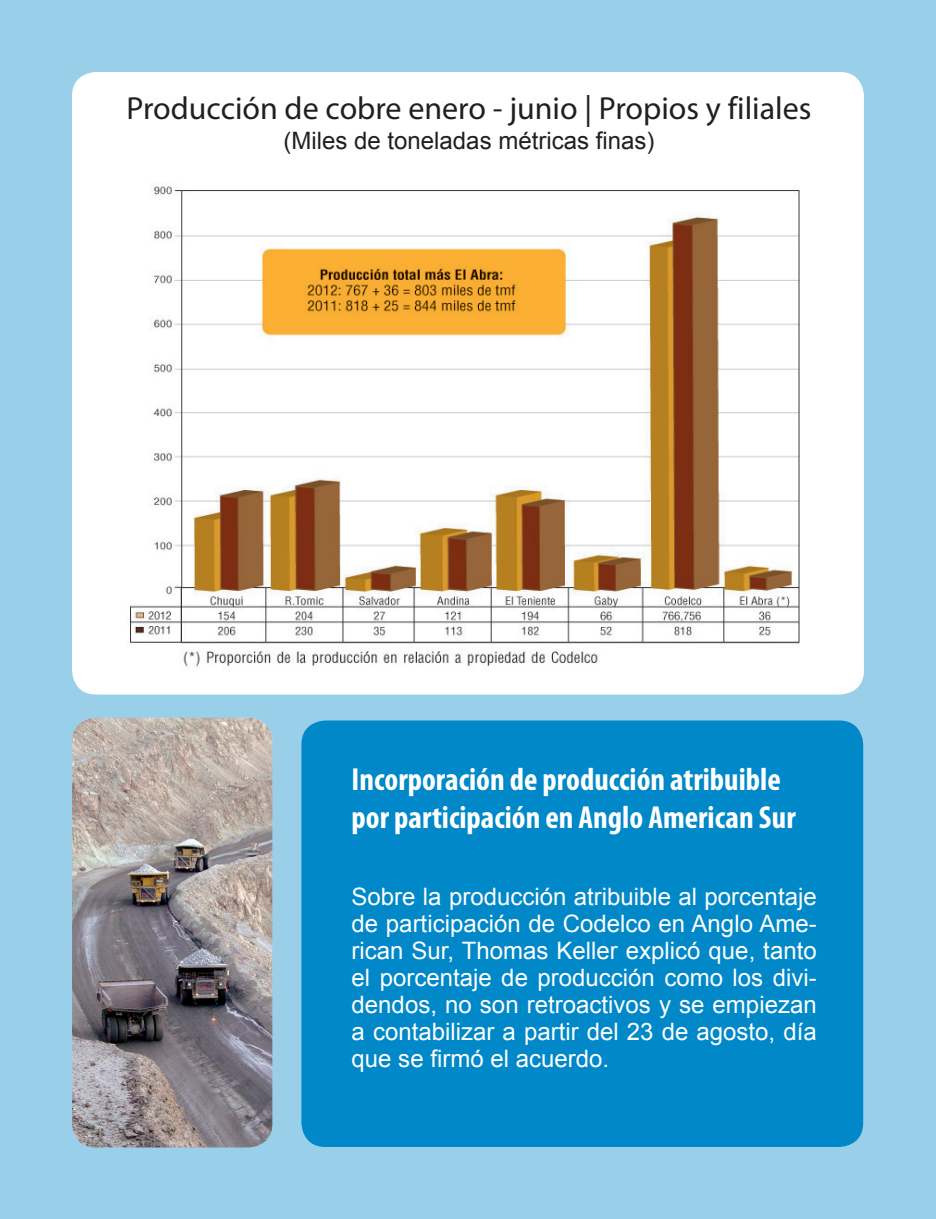
<style>
.page{position:relative;width:936px;height:1219px;background:#fff}
.page>*{position:absolute;margin:0;border:0;box-sizing:border-box;transform-origin:0 0}
.t1{font:700 condensed 32px/38.4px "Myriad Pro";color:#fff}
.t2{font:32px "Myriad Pro";color:#231f20}
.t3{font:24px/27px "Arial";color:#fff;text-align:justify}
.t4{font:24px "Arial";color:#231f20}
</style>
<div class="page">
<div style="left:0;top:0;width:935px;height:1219px;background:#9acfe9"></div>
<div style="left:301px;top:720px;width:562px;height:427px;background:#0088c8;border-radius:24px"></div>
<div style="left:72px;top:72px;width:791px;height:622px;background:#fff;border-radius:24px"></div>
<img style="left:72px;top:718px;width:200px;height:429px">
<img style="left:130px;top:186px;width:670px;height:481px">
<p class="t2" style="left:126px;top:88px;width:686px">Producción de cobre enero - junio | Propios y filiales</p>
<p class="t4" style="left:283px;top:124px;width:372px">(Miles de toneladas métricas finas)</p>
<p class="t1" style="left:351px;top:759px;width:445px">Incorporación de producción atribuible por participación en Anglo American Sur</p>
<p class="t3" style="left:351px;top:884px;width:466px">Sobre la producción atribuible al porcentaje de participación de Codelco en Anglo Ame&shy;rican Sur, Thomas Keller explicó que, tanto el porcentaje de producción como los divi&shy;dendos, no son retroactivos y se empiezan a contabilizar a partir del 23 de agosto, día que se firmó el acuerdo.</p>
</div>
